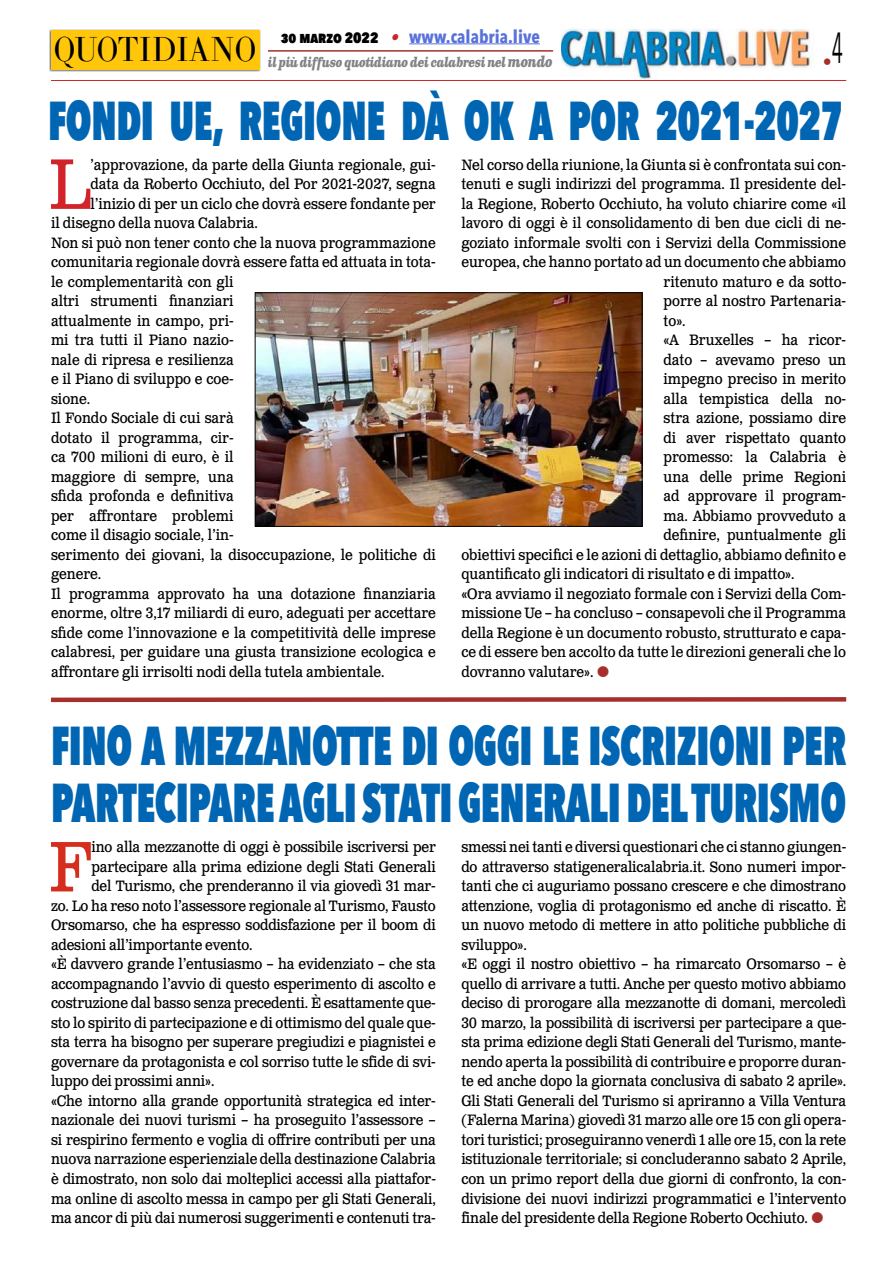
<style>
.page{position:relative;width:893px;height:1263px;background:#fff}
.page>*{position:absolute;margin:0;border:0;box-sizing:border-box;transform-origin:0 0}
.t1{font:71.25px "Clarendon Text Pro";color:#d2232a;scale:.9 1}
.t2{font:71.25px "Clarendon Text Pro";color:#d52e1e;scale:.9 1}
.t3{font:800 54.6px/57px "Avenir Next Condensed";letter-spacing:-.01em;color:#0066b3;scale:.74 1}
.t4{font:34.2px "LTC Bodoni 175 Pro";color:#000;scale:.88 1}
.t5{font:700 18px "Avenir Next Condensed";color:#5972db}
.t6{font:18px "Avenir Next Condensed";color:#a62f2c}
.t7{font:15px/19.5px "Clarendon Text Pro";letter-spacing:-.01em;color:#000;scale:.9 1}
.t8{font:italic 700 13.5px "Clarendon Text Pro";letter-spacing:-.05em;color:#808285;scale:.79 1}
.s1{font-weight:800;font-size:15px;color:#000}
.s2{font-family:"Clarendon Text Pro";font-style:italic;font-size:16.5px;color:#ce242b}
.s3{font-size:15px}
</style>
<div class="page">
<img style="left:561px;top:28px;width:252px;height:52px">
<hr style="left:51px;top:80px;width:795px;height:1px;background:#d2232a">
<div style="left:49px;top:29px;width:212px;height:43px;background:#000;opacity:.75"></div>
<div style="left:51px;top:31px;width:208px;height:39px;background:#ffc60a"></div>
<hr style="left:409px;top:43px;width:131px;height:1px;background:#5972db">
<hr style="left:268px;top:50px;width:285px;height:2px;background:#a62f2c">
<img style="left:257px;top:294px;width:383px;height:230px">
<div style="left:255px;top:292px;width:387px;height:234px;border:1px solid #000"></div>
<svg style="left:51px;top:697px;width:796px;height:6px"></svg>
<h3 class="t4" style="left:54px;top:27px;width:232px">QUOTIDIANO</h3>
<p class="t5" style="left:281px;top:25px;width:261px"><span class="s1">30 marzo 2022</span> <span class="s2">•</span> www.calabria.live</p>
<p class="t8" style="left:268px;top:53px;width:362px">il più diffuso quotidiano dei calabresi nel <span class="s3">mondo</span></p>
<p class="t6" style="left:823px;top:46px;width:22px">•<sup>4</sup></p>
<h2 class="t3" style="left:48px;top:91px;width:1076px">FONDI UE, REGIONE DÀ OK A POR 2021-2027</h2>
<h1 class="t1" style="left:49px;top:141px;width:48px">L</h1>
<p class="t7" style="left:91px;top:156px;width:385px">’approvazione, da parte della Giunta regionale, gui-</p>
<p class="t7" style="left:91px;top:175px;width:385px">data da Roberto Occhiuto, del Por 2021-2027, segna</p>
<p class="t7" style="left:91px;top:195px;width:385px">l’inizio di per un ciclo che dovrà essere fondante per</p>
<p class="t7" style="left:51px;top:214px;width:231px">il disegno della nuova Calabria.</p>
<p class="t7" style="left:51px;top:234px;width:429px">Non si può non tener conto che la nuova programmazione</p>
<p class="t7" style="left:51px;top:253px;width:429px">comunitaria regionale dovrà essere fatta ed attuata in tota-</p>
<p class="t7" style="left:51px;top:273px;width:204px">le complementarità con gli</p>
<p class="t7" style="left:51px;top:292px;width:204px">altri strumenti finanziari</p>
<p class="t7" style="left:51px;top:312px;width:204px">attualmente in campo, pri-</p>
<p class="t7" style="left:51px;top:331px;width:204px">mi tra tutti il Piano nazio-</p>
<p class="t7" style="left:51px;top:351px;width:204px">nale di ripresa e resilienza</p>
<p class="t7" style="left:51px;top:370px;width:204px">e il Piano di sviluppo e coe-</p>
<p class="t7" style="left:51px;top:390px;width:45px">sione.</p>
<p class="t7" style="left:51px;top:409px;width:204px">Il Fondo Sociale di cui sarà</p>
<p class="t7" style="left:51px;top:429px;width:204px">dotato il programma, cir-</p>
<p class="t7" style="left:51px;top:448px;width:204px">ca 700 milioni di euro, è il</p>
<p class="t7" style="left:51px;top:468px;width:204px">maggiore di sempre, una</p>
<p class="t7" style="left:51px;top:487px;width:204px">sfida profonda e definitiva</p>
<p class="t7" style="left:51px;top:507px;width:204px">per affrontare problemi</p>
<p class="t7" style="left:51px;top:526px;width:204px">come il disagio sociale, l’in-</p>
<p class="t7" style="left:51px;top:546px;width:429px">serimento dei giovani, la disoccupazione, le politiche di</p>
<p class="t7" style="left:51px;top:565px;width:57px">genere.</p>
<p class="t7" style="left:51px;top:585px;width:429px">Il programma approvato ha una dotazione finanziaria</p>
<p class="t7" style="left:51px;top:604px;width:429px">enorme, oltre 3,17 miliardi di euro, adeguati per accettare</p>
<p class="t7" style="left:51px;top:624px;width:429px">sfide come l’innovazione e la competitività delle imprese</p>
<p class="t7" style="left:51px;top:643px;width:429px">calabresi, per guidare una giusta transizione ecologica e</p>
<p class="t7" style="left:51px;top:663px;width:372px">affrontare gli irrisolti nodi della tutela ambientale.</p>
<p class="t7" style="left:461px;top:156px;width:429px">Nel corso della riunione, la Giunta si è confrontata sui con-</p>
<p class="t7" style="left:461px;top:175px;width:429px">tenuti e sugli indirizzi del programma. Il presidente del-</p>
<p class="t7" style="left:461px;top:195px;width:429px">la Regione, Roberto Occhiuto, ha voluto chiarire come «il</p>
<p class="t7" style="left:461px;top:214px;width:429px">lavoro di oggi è il consolidamento di ben due cicli di ne-</p>
<p class="t7" style="left:461px;top:234px;width:429px">goziato informale svolti con i Servizi della Commissione</p>
<p class="t7" style="left:461px;top:253px;width:429px">europea, che hanno portato ad un documento che abbiamo</p>
<p class="t7" style="left:663px;top:273px;width:204px">ritenuto maturo e da sotto-</p>
<p class="t7" style="left:663px;top:292px;width:204px">porre al nostro Partenaria-</p>
<p class="t7" style="left:663px;top:312px;width:26px">to».</p>
<p class="t7" style="left:663px;top:331px;width:204px">«A Bruxelles – ha ricor-</p>
<p class="t7" style="left:663px;top:351px;width:204px">dato – avevamo preso un</p>
<p class="t7" style="left:663px;top:370px;width:204px">impegno preciso in merito</p>
<p class="t7" style="left:663px;top:390px;width:204px">alla tempistica della no-</p>
<p class="t7" style="left:663px;top:409px;width:204px">stra azione, possiamo dire</p>
<p class="t7" style="left:663px;top:429px;width:204px">di aver rispettato quanto</p>
<p class="t7" style="left:663px;top:448px;width:204px">promesso: la Calabria è</p>
<p class="t7" style="left:663px;top:468px;width:204px">una delle prime Regioni</p>
<p class="t7" style="left:663px;top:487px;width:204px">ad approvare il program-</p>
<p class="t7" style="left:663px;top:507px;width:204px">ma. Abbiamo provveduto a</p>
<p class="t7" style="left:663px;top:526px;width:204px">definire, puntualmente gli</p>
<p class="t7" style="left:461px;top:546px;width:429px">obiettivi specifici e le azioni di dettaglio, abbiamo definito e</p>
<p class="t7" style="left:461px;top:565px;width:372px">quantificato gli indicatori di risultato e di impatto».</p>
<p class="t7" style="left:461px;top:585px;width:429px">«Ora avviamo il negoziato formale con i Servizi della Com-</p>
<p class="t7" style="left:461px;top:604px;width:429px">missione Ue – ha concluso – consapevoli che il Programma</p>
<p class="t7" style="left:461px;top:624px;width:429px">della Regione è un documento robusto, strutturato e capa-</p>
<p class="t7" style="left:461px;top:643px;width:429px">ce di essere ben accolto da tutte le direzioni generali che lo</p>
<p class="t7" style="left:461px;top:663px;width:148px">dovranno valutare».</p>
<h2 class="t3" style="left:51px;top:717px;width:1076px">FINO A MEZZANOTTE DI OGGI LE ISCRIZIONI PER<br>PARTECIPARE AGLI STATI GENERALI DEL TURISMO</h2>
<h1 class="t2" style="left:49px;top:824px;width:50px">F</h1>
<p class="t7" style="left:91px;top:838px;width:384px">ino alla mezzanotte di oggi è possibile iscriversi per</p>
<p class="t7" style="left:461px;top:838px;width:429px">smessi nei tanti e diversi questionari che ci stanno giungen&shy;do attraverso statigeneralicalabria.it. Sono numeri impor&shy;tanti che ci auguriamo possano crescere e che dimostrano attenzione, voglia di protagonismo ed anche di riscatto. È un nuovo metodo di mettere in atto politiche pubbliche di sviluppo».<br>«E oggi il nostro obiettivo – ha rimarcato Orsomarso – è quello di arrivare a tutti. Anche per questo motivo abbiamo deciso di prorogare alla mezzanotte di domani, mercoledì 30 marzo, la possibilità di iscriversi per partecipare a que&shy;sta prima edizione degli Stati Generali del Turismo, mante&shy;nendo aperta la possibilità di contribuire e proporre duran&shy;te ed anche dopo la giornata conclusiva di sabato 2 aprile».<br>Gli Stati Generali del Turismo si apriranno a Villa Ventura (Falerna Marina) giovedì 31 marzo alle ore 15 con gli opera&shy;tori turistici; proseguiranno venerdì 1 alle ore 15, con la rete istituzionale territoriale; si concluderanno sabato 2 Aprile, con un primo report della due giorni di confronto, la con&shy;divisione dei nuovi indirizzi programmatici e l’intervento finale del presidente della Regione Roberto Occhiuto.</p>
<p class="t7" style="left:91px;top:858px;width:384px">partecipare alla prima edizione degli Stati Generali</p>
<p class="t7" style="left:91px;top:877px;width:384px">del Turismo, che prenderanno il via giovedì 31 mar-</p>
<p class="t7" style="left:51px;top:897px;width:429px">zo. Lo ha reso noto l’assessore regionale al Turismo, Fausto</p>
<p class="t7" style="left:51px;top:916px;width:429px">Orsomarso, che ha espresso soddisfazione per il boom di</p>
<p class="t7" style="left:51px;top:936px;width:226px">adesioni all’importante evento.</p>
<p class="t7" style="left:51px;top:955px;width:429px">«È davvero grande l’entusiasmo – ha evidenziato – che sta</p>
<p class="t7" style="left:51px;top:975px;width:429px">accompagnando l’avvio di questo esperimento di ascolto e</p>
<p class="t7" style="left:51px;top:994px;width:429px">costruzione dal basso senza precedenti. È esattamente que-</p>
<p class="t7" style="left:51px;top:1014px;width:429px">sto lo spirito di partecipazione e di ottimismo del quale que-</p>
<p class="t7" style="left:51px;top:1033px;width:429px">sta terra ha bisogno per superare pregiudizi e piagnistei e</p>
<p class="t7" style="left:51px;top:1053px;width:429px">governare da protagonista e col sorriso tutte le sfide di svi-</p>
<p class="t7" style="left:51px;top:1072px;width:183px">luppo dei prossimi anni».</p>
<p class="t7" style="left:51px;top:1092px;width:429px">«Che intorno alla grande opportunità strategica ed inter-</p>
<p class="t7" style="left:51px;top:1111px;width:429px">nazionale dei nuovi turismi – ha proseguito l’assessore –</p>
<p class="t7" style="left:51px;top:1131px;width:429px">si respirino fermento e voglia di offrire contributi per una</p>
<p class="t7" style="left:51px;top:1150px;width:429px">nuova narrazione esperienziale della destinazione Calabria</p>
<p class="t7" style="left:51px;top:1170px;width:429px">è dimostrato, non solo dai molteplici accessi alla piattafor-</p>
<p class="t7" style="left:51px;top:1189px;width:429px">ma online di ascolto messa in campo per gli Stati Generali,</p>
<p class="t7" style="left:51px;top:1209px;width:429px">ma ancor di più dai numerosi suggerimenti e contenuti tra-</p>
</div>
